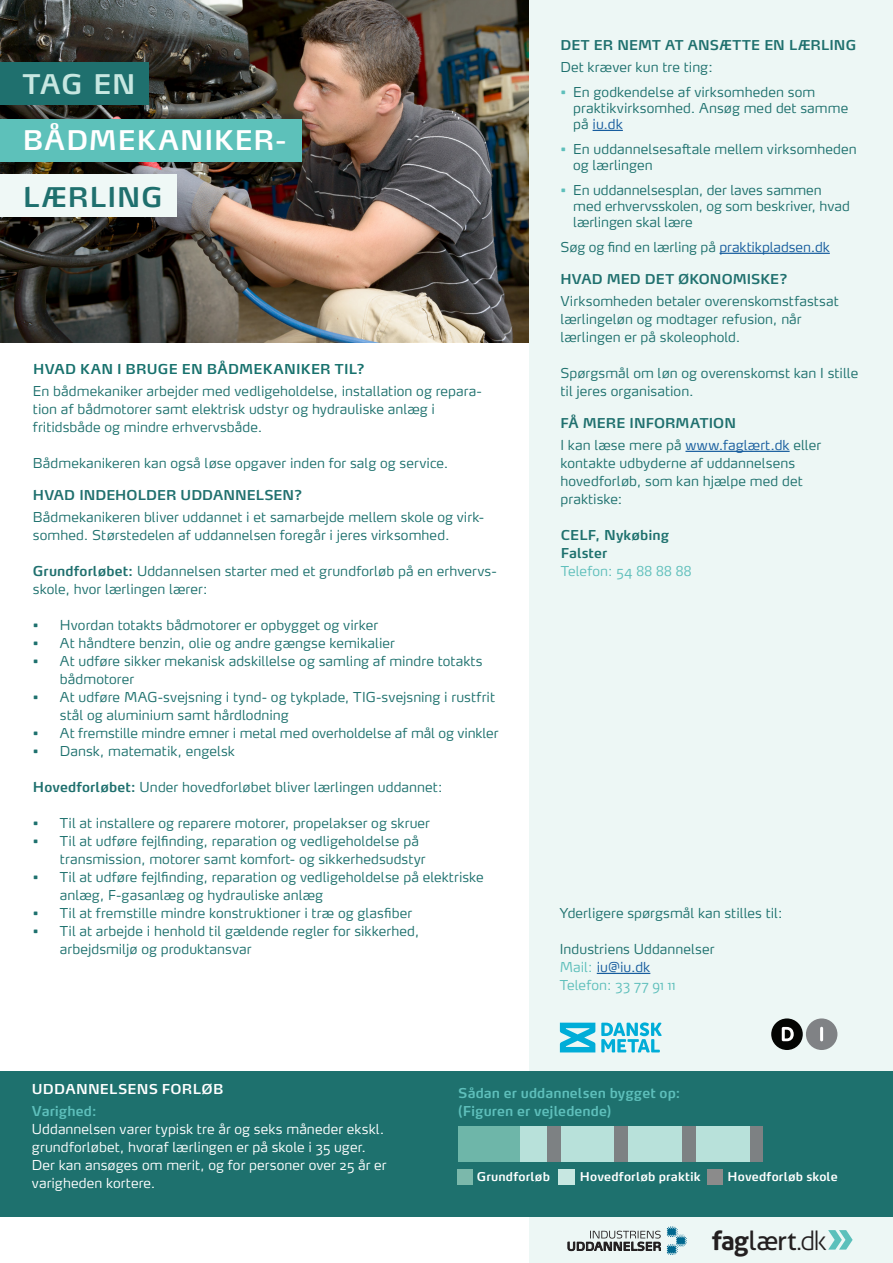
<style>
.page{position:relative;width:893px;height:1263px;background:#fff}
.page>*{position:absolute;margin:0;border:0;box-sizing:border-box;transform-origin:0 0}
.OVERSKRIFT{font:600 27px "Max";letter-spacing:.035em;color:#fff}
.OVERSKRIFT-2{font:600 27px "Max";letter-spacing:.04em;color:#1f706e}
.OVERSKRIFT-3{font:600 27px "Max";color:#c7e7e1}
.t1{font:26.4px "Aller";color:#231f20}
.BRØDTEKST{font:300 13.5px/18px "Max OT";letter-spacing:.005em;color:#1e716e}
.Under_Mellemrubrik{font:300 13.5px/18px "Max OT";letter-spacing:.005em;color:#fff}
.MELLEMRUBRIK{font:600 13.5px "Max";letter-spacing:.005em;color:#1f706e}
.Under_Mellemrubrik-2{font:600 13.5px "Max OT";letter-spacing:.005em;color:#5ebfbb}
.BRØDTEKST-2{font:300 13.5px "Max OT";letter-spacing:.01em;color:#5ebfbb}
.MELLEMRUBRIK-2{font:600 13.5px "Max OT";letter-spacing:.02em;color:#17716d}
.BRØDTEKST-3{font:600 13.5px/18px "Max OT";letter-spacing:.005em;color:#1e716e}
.MELLEMRUBRIK-3{font:600 13.5px "Max OT";letter-spacing:.015em;color:#fff}
.t2{font:600 12px "Max OT";letter-spacing:.015em;color:#fff}
.s1{font-weight:600;color:#1f706e}
.s2{color:#5ebfbb}
.s3{color:#175d9e}
.s4{font-weight:600;color:#5ebfbb}
.s5{font-weight:700}
.s6{font-weight:300}
</style>
<div class="page">
<img style="left:0;top:0;width:529px;height:342px">
<div style="left:529px;top:0;width:364px;height:1263px;background:#edf7f5"></div>
<hr style="left:593px;top:130px;width:30px;height:1px;background:#175d9e">
<hr style="left:719px;top:253px;width:111px;height:1px;background:#175d9e">
<hr style="left:685px;top:451px;width:105px;height:1px;background:#175d9e">
<svg style="left:828px;top:1230px;width:25px;height:19px"></svg>
<div style="left:0;top:63px;width:149px;height:42px;background:#1f706e"></div>
<div style="left:0;top:175px;width:176px;height:42px;background:#eff8f6"></div>
<svg style="left:567px;top:1230px;width:94px;height:22px"></svg>
<svg style="left:667px;top:1226px;width:20px;height:29px"></svg>
<div style="left:0;top:119px;width:302px;height:43px;background:#5dc1ba"></div>
<div style="left:0;top:1071px;width:893px;height:146px;background:#1e716e"></div>
<div style="left:558px;top:1169px;width:17px;height:15px;background:#c7e7e1"></div>
<div style="left:707px;top:1169px;width:16px;height:16px;background:#8b8b8b"></div>
<div style="left:457px;top:1170px;width:16px;height:15px;background:#7bb8ab"></div>
<hr style="left:597px;top:973px;width:53px;height:1px;background:#175d9e">
<div style="left:519px;top:1126px;width:28px;height:35px;background:#b8e1da"></div>
<div style="left:547px;top:1126px;width:14px;height:35px;background:#7d8183"></div>
<div style="left:561px;top:1126px;width:54px;height:35px;background:#b8e1da"></div>
<div style="left:615px;top:1126px;width:14px;height:35px;background:#7d8183"></div>
<div style="left:749px;top:1126px;width:14px;height:35px;background:#7d8183"></div>
<div style="left:458px;top:1126px;width:61px;height:35px;background:#6eb6a9"></div>
<div style="left:629px;top:1126px;width:53px;height:35px;background:#b8e1da"></div>
<div style="left:682px;top:1126px;width:14px;height:35px;background:#7d8183"></div>
<div style="left:696px;top:1126px;width:53px;height:35px;background:#b8e1da"></div>
<div style="left:771px;top:1018px;width:32px;height:32px;background:#040503;border-radius:50%"></div>
<div style="left:806px;top:1018px;width:31px;height:32px;background:#808285;border-radius:50%"></div>
<hr style="left:820px;top:1027px;width:3px;height:14px;background:#fff;border-radius:2px">
<svg style="left:782px;top:1027px;width:12px;height:14px"></svg>
<svg style="left:601px;top:1022px;width:61px;height:30px"></svg>
<svg style="left:560px;top:1023px;width:35px;height:29px"></svg>
<p class="OVERSKRIFT-3" style="left:23px;top:68px;width:114px">TAG EN</p>
<p class="OVERSKRIFT" style="left:23px;top:123px;width:265px">BÅDMEKANIKER-</p>
<p class="OVERSKRIFT-2" style="left:23px;top:180px;width:141px">LÆRLING</p>
<p class="MELLEMRUBRIK-2" style="left:33px;top:360px;width:333px">HVAD KAN I BRUGE EN BÅDMEKANIKER TIL?</p>
<p class="BRØDTEKST" style="left:33px;top:382px;width:451px">En bådmekaniker arbejder med vedligeholdelse, installation og repara&shy;tion af bådmotorer samt elektrisk udstyr og hydrauliske anlæg i fritidsbåde og mindre erhvervsbåde.</p>
<p class="BRØDTEKST" style="left:33px;top:454px;width:417px">Bådmekanikeren kan også løse opgaver inden for salg og service.</p>
<p class="MELLEMRUBRIK" style="left:33px;top:486px;width:271px">HVAD INDEHOLDER UDDANNELSEN?</p>
<p class="BRØDTEKST" style="left:33px;top:508px;width:453px">Bådmekanikeren bliver uddannet i et samarbejde mellem skole og virk&shy;somhed. Størstedelen af uddannelsen foregår i jeres virksomhed.</p>
<p class="BRØDTEKST" style="left:33px;top:562px;width:465px"><span class="s1">Grundforløbet:</span> Uddannelsen starter med et grundforløb på en erhvervs&shy;skole, hvor lærlingen lærer:</p>
<p class="BRØDTEKST" style="left:33px;top:616px;width:347px">• Hvordan totakts bådmotorer er opbygget og virker</p>
<p class="BRØDTEKST" style="left:33px;top:634px;width:363px">• At håndtere benzin, olie og andre gængse kemikalier</p>
<p class="BRØDTEKST" style="left:60px;top:652px;width:424px;text-indent:-27px">• At udføre sikker mekanisk adskillelse og samling af mindre totakts bådmotorer</p>
<p class="BRØDTEKST" style="left:60px;top:688px;width:437px;text-indent:-27px">• At udføre MAG-svejsning i tynd- og tykplade, TIG-svejsning i rustfrit stål og aluminium samt hårdlodning</p>
<p class="BRØDTEKST" style="left:33px;top:724px;width:467px">• At fremstille mindre emner i metal med overholdelse af mål og vinkler</p>
<p class="BRØDTEKST" style="left:33px;top:742px;width:204px">• Dansk, matematik, engelsk</p>
<p class="BRØDTEKST" style="left:33px;top:778px;width:411px"><span class="s1">Hovedforløbet:</span> Under hovedforløbet bliver lærlingen uddannet:</p>
<p class="BRØDTEKST" style="left:33px;top:814px;width:399px">• Til at installere og reparere motorer, propelakser og skruer</p>
<p class="BRØDTEKST" style="left:60px;top:832px;width:367px;text-indent:-27px">• Til at udføre fejlfinding, reparation og vedligeholdelse på transmission, motorer samt komfort- og sikkerhedsudstyr</p>
<p class="BRØDTEKST" style="left:60px;top:868px;width:425px;text-indent:-27px">• Til at udføre fejlfinding, reparation og vedligeholdelse på elektriske anlæg, F-gasanlæg og hydrauliske anlæg</p>
<p class="BRØDTEKST" style="left:33px;top:904px;width:381px">• Til at fremstille mindre konstruktioner i træ og glasfiber</p>
<p class="BRØDTEKST" style="left:60px;top:922px;width:361px;text-indent:-27px">• Til at arbejde i henhold til gældende regler for sikkerhed, arbejdsmiljø og produktansvar</p>
<p class="MELLEMRUBRIK" style="left:560px;top:36px;width:297px">DET ER NEMT AT ANSÆTTE EN LÆRLING</p>
<p class="BRØDTEKST" style="left:560px;top:58px;width:154px">Det kræver kun tre ting:</p>
<p class="BRØDTEKST" style="left:573px;top:84px;width:277px;line-height:16.2px;text-indent:-13px"><span class="s2">•</span> En godkendelse af virksomheden som praktikvirksomhed. Ansøg med det samme på <span class="s3">iu.dk</span></p>
<p class="BRØDTEKST" style="left:573px;top:141px;width:285px;line-height:16.2px;text-indent:-13px"><span class="s2">•</span> En uddannelsesaftale mellem virksomheden og lærlingen</p>
<p class="BRØDTEKST" style="left:573px;top:182px;width:278px;line-height:16.2px;text-indent:-13px"><span class="s2">•</span> En uddannelsesplan, der laves sammen med erhvervsskolen, og som beskriver, hvad lærlingen skal lære</p>
<p class="BRØDTEKST" style="left:560px;top:238px;width:271px">Søg og find en lærling på <span class="s3">praktikpladsen.dk</span></p>
<p class="MELLEMRUBRIK" style="left:560px;top:270px;width:229px">HVAD MED DET ØKONOMISKE?</p>
<p class="BRØDTEKST" style="left:560px;top:292px;width:280px">Virksomheden betaler overenskomstfastsat lærlingeløn og modtager refusion, når lærlingen er på skoleophold.</p>
<p class="BRØDTEKST" style="left:560px;top:364px;width:299px">Spørgsmål om løn og overenskomst kan I stille til jeres organisation.</p>
<p class="MELLEMRUBRIK" style="left:560px;top:414px;width:177px">FÅ MERE INFORMATION</p>
<p class="BRØDTEKST" style="left:560px;top:436px;width:262px">I kan læse mere på <span class="s3">www.faglært.dk</span> eller kontakte udbyderne af uddannelsens hovedforløb, som kan hjælpe med det praktiske:</p>
<p class="BRØDTEKST-3" style="left:561px;top:526px;width:110px">CELF, Nykøbing<br>Falster</p>
<p class="BRØDTEKST-2" style="left:561px;top:563px;width:132px">Telefon: 54 88 88 88</p>
<p class="BRØDTEKST" style="left:560px;top:904px;width:225px">Yderligere spørgsmål kan stilles til:</p>
<p class="BRØDTEKST" style="left:560px;top:940px;width:156px">Industriens Uddannelser<br><span class="s2">Mail:</span> <span class="s3">iu@iu.dk</span></p>
<p class="BRØDTEKST-2" style="left:560px;top:977px;width:118px">Telefon: 33 77 91 11</p>
<p class="MELLEMRUBRIK-3" style="left:32px;top:1080px;width:193px">UDDANNELSENS FORLØB</p>
<p class="Under_Mellemrubrik" style="left:32px;top:1102px;width:356px"><span class="s4">Varighed:<br></span>Uddannelsen varer typisk tre år og seks måneder ekskl. grundforløbet, hvoraf lærlingen er på skole i 35 uger.<br>Der kan ansøges om merit, og for personer over 25 år er varigheden kortere.</p>
<p class="Under_Mellemrubrik-2" style="left:458px;top:1085px;width:224px">Sådan er uddannelsen bygget op:</p>
<p class="Under_Mellemrubrik-2" style="left:458px;top:1103px;width:155px">(Figuren er vejledende)</p>
<p class="t2" style="left:477px;top:1169px;width:75px">Grundforløb</p>
<p class="t2" style="left:580px;top:1169px;width:122px">Hovedforløb praktik</p>
<p class="t2" style="left:727px;top:1169px;width:112px">Hovedforløb skole</p>
<p class="t1" style="left:712px;top:1224px;width:116px"><span class="s5">fag</span>lært<span class="s6">.dk</span></p>
</div>
